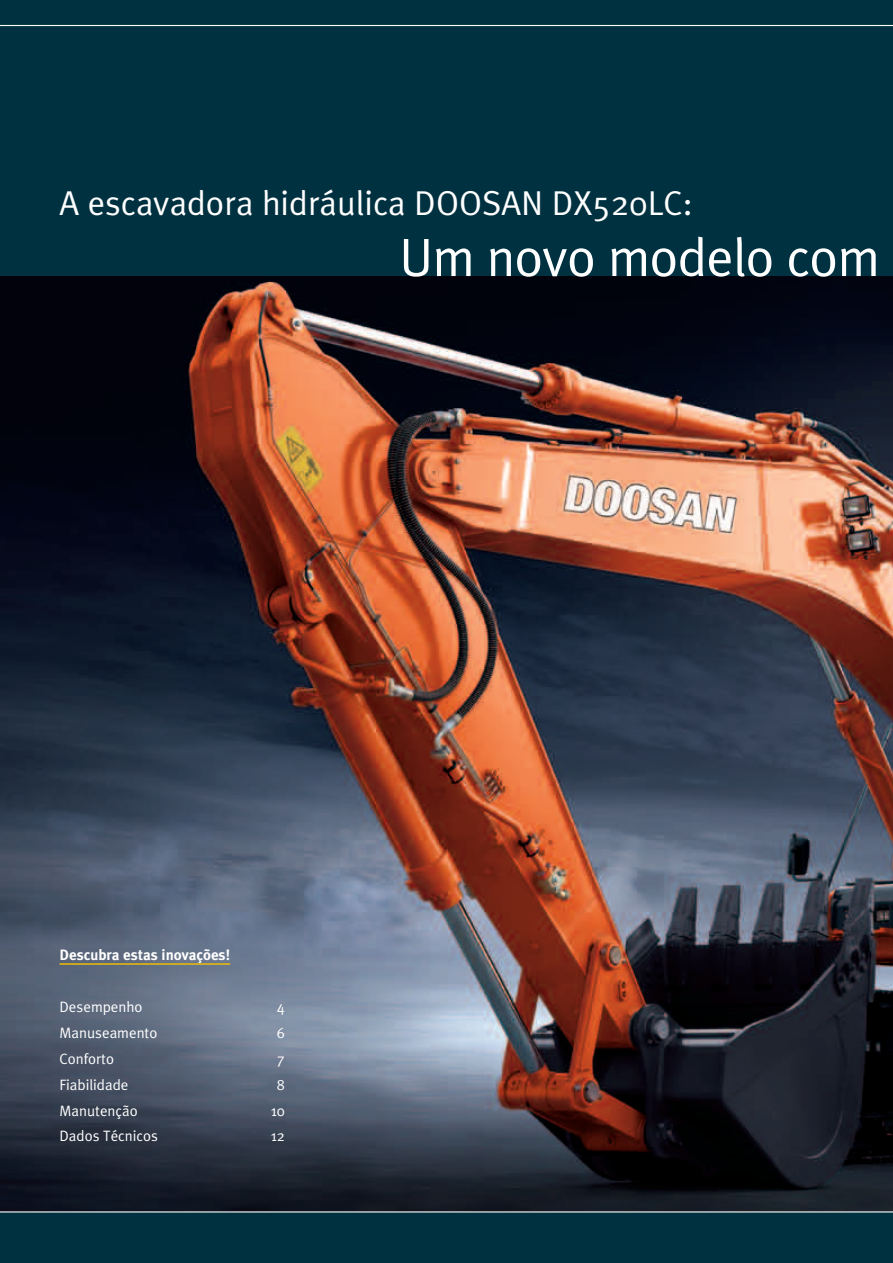
<style>
.page{position:relative;width:893px;height:1263px;background:#003140}
.page>*{position:absolute;margin:0;border:0;box-sizing:border-box;transform-origin:0 0}
.t1{font:54px "Meta Plus Normal";letter-spacing:-.015em;color:#fff}
.t2{font:34.5px "Meta Plus Normal";color:#fff}
.t3{font:15px "Meta Plus Normal";color:#fff}
.t4{font:700 15px "Meta Plus";color:#fff}
</style>
<div class="page">
<img style="left:0;top:276px;width:893px;height:935px">
<hr style="left:0;top:25px;width:893px;height:1px;background:#fff">
<hr style="left:0;top:1211px;width:893px;height:1px;background:#fff">
<hr style="left:60px;top:963px;width:170px;height:2px;background:#edbc0a">
<h2 class="t2" style="left:60px;top:183px;width:635px">A escavadora hidráulica DOOSAN DX520LC:</h2>
<h1 class="t1" style="left:399px;top:226px;width:482px">Um novo modelo com</h1>
<p class="t4" style="left:60px;top:946px;width:172px">Descubra estas inovações!</p>
<p class="t3" style="left:60px;top:998px;width:85px">Desempenho</p>
<p class="t3" style="left:277px;top:998px;width:10px">4</p>
<p class="t3" style="left:60px;top:1024px;width:99px">Manuseamento</p>
<p class="t3" style="left:277px;top:1024px;width:10px">6</p>
<p class="t3" style="left:59px;top:1050px;width:56px">Conforto</p>
<p class="t3" style="left:277px;top:1050px;width:10px">7</p>
<p class="t3" style="left:59px;top:1076px;width:71px">Fiabilidade</p>
<p class="t3" style="left:277px;top:1076px;width:10px">8</p>
<p class="t3" style="left:59px;top:1102px;width:80px">Manutenção</p>
<p class="t3" style="left:271px;top:1102px;width:16px">10</p>
<p class="t3" style="left:59px;top:1127px;width:100px">Dados Técnicos</p>
<p class="t3" style="left:271px;top:1127px;width:16px">12</p>
</div>
